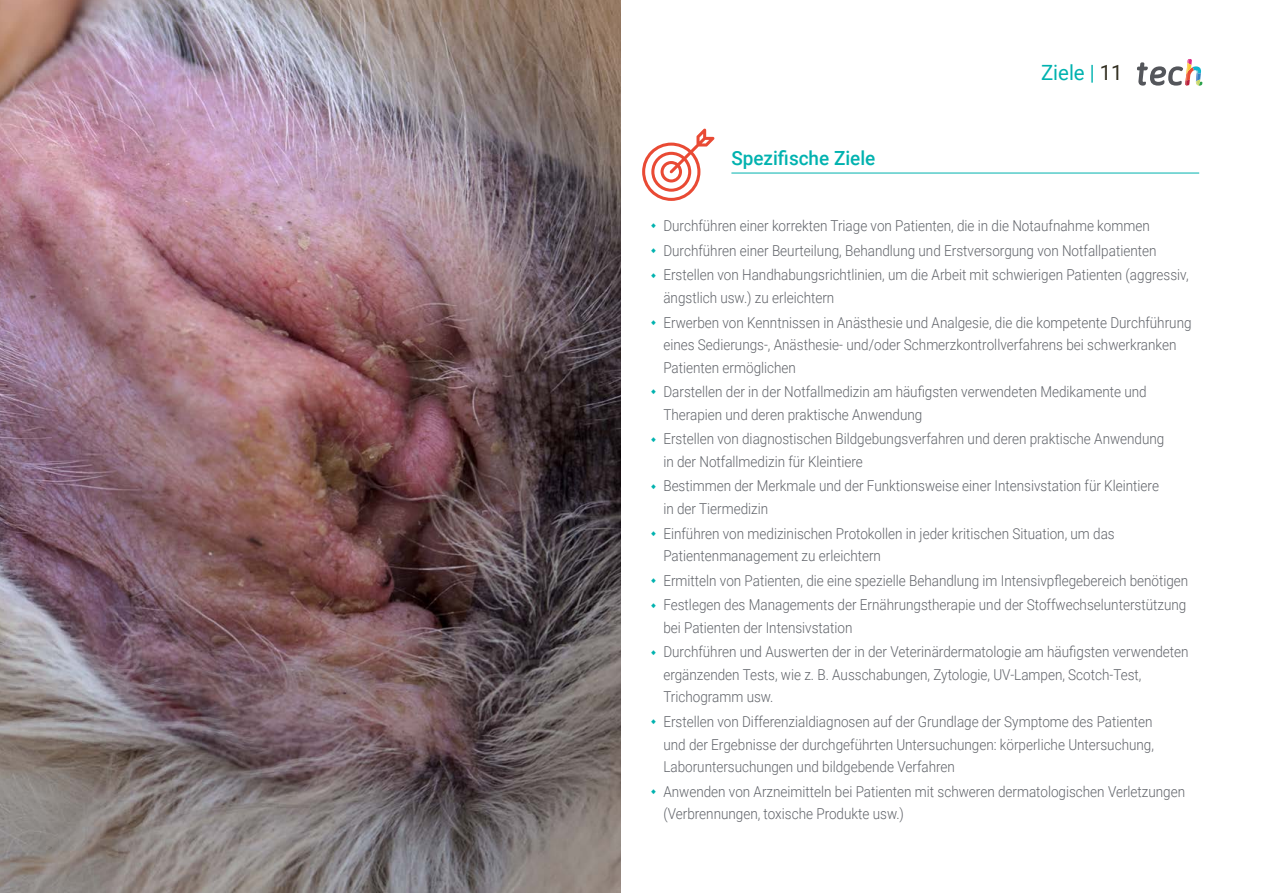
<style>
.page{position:relative;width:1263px;height:893px;background:#fff}
.page>*{position:absolute;margin:0;border:0;box-sizing:border-box;transform-origin:0 0}
.t1{font:21px "Roboto";color:#00b2af}
.t2{font:500 19.5px "Roboto";color:#00b2af}
.t3{font:300 15px/22.5px "Roboto";color:#61646a;scale:.9 1}
.s1{color:#312e20}
</style>
<div class="page">
<svg style="left:1137px;top:59px;width:65px;height:27px"></svg>
<img style="left:0;top:0;width:621px;height:893px">
<hr style="left:731px;top:173px;width:468px;height:1px;background:#00b2af">
<svg style="left:642px;top:129px;width:72px;height:72px"></svg>
<h2 class="t2" style="left:731px;top:144px;width:145px">Spezifische Ziele</h2>
<h1 class="t1" style="left:1041px;top:57px;width:83px">Ziele | <span class="s1">11</span></h1>
<p class="t3" style="left:663px;top:213px;width:585px;line-height:24.6px">Durchführen einer korrekten Triage von Patienten, die in die Notaufnahme kommen<br>Durchführen einer Beurteilung, Behandlung und Erstversorgung von Notfallpatienten<br>Erstellen von Handhabungsrichtlinien, um die Arbeit mit schwierigen Patienten (aggressiv,</p>
<p class="t3" style="left:663px;top:285px;width:588px;line-height:24.6px">ängstlich usw.) zu erleichtern<br>Erwerben von Kenntnissen in Anästhesie und Analgesie, die die kompetente Durchführung</p>
<p class="t3" style="left:663px;top:333px;width:572px">eines Sedierungs-, Anästhesie- und/oder Schmerzkontrollverfahrens bei schwerkranken<br>Patienten ermöglichen</p>
<p class="t3" style="left:663px;top:380px;width:539px">Darstellen der in der Notfallmedizin am häufigsten verwendeten Medikamente und<br>Therapien und deren praktische Anwendung</p>
<p class="t3" style="left:663px;top:427px;width:558px">Erstellen von diagnostischen Bildgebungsverfahren und deren praktische Anwendung in der Notfallmedizin für Kleintiere</p>
<p class="t3" style="left:663px;top:474px;width:552px">Bestimmen der Merkmale und der Funktionsweise einer Intensivstation für Kleintiere in der Tiermedizin</p>
<p class="t3" style="left:663px;top:521px;width:503px">Einführen von medizinischen Protokollen in jeder kritischen Situation, um das<br>Patientenmanagement zu erleichtern</p>
<p class="t3" style="left:663px;top:567px;width:585px;line-height:24.6px">Ermitteln von Patienten, die eine spezielle Behandlung im Intensivpflegebereich benötigen<br>Festlegen des Managements der Ernährungstherapie und der Stoffwechselunterstützung</p>
<p class="t3" style="left:663px;top:615px;width:585px;line-height:24.6px">bei Patienten der Intensivstation<br>Durchführen und Auswerten der in der Veterinärdermatologie am häufigsten verwendeten</p>
<p class="t3" style="left:663px;top:663px;width:533px">ergänzenden Tests, wie z. B. Ausschabungen, Zytologie, UV-Lampen, Scotch-Test,<br>Trichogramm usw.</p>
<p class="t3" style="left:663px;top:710px;width:547px;text-align:justify">Erstellen von Differenzialdiagnosen auf der Grundlage der Symptome des Patienten und der Ergebnisse der durchgeführten Untersuchungen: körperliche Untersuchung, Laboruntersuchungen und bildgebende Verfahren</p>
<p class="t3" style="left:663px;top:780px;width:581px">Anwenden von Arzneimitteln bei Patienten mit schweren dermatologischen Verletzungen (Verbrennungen, toxische Produkte usw.)</p>
</div>
